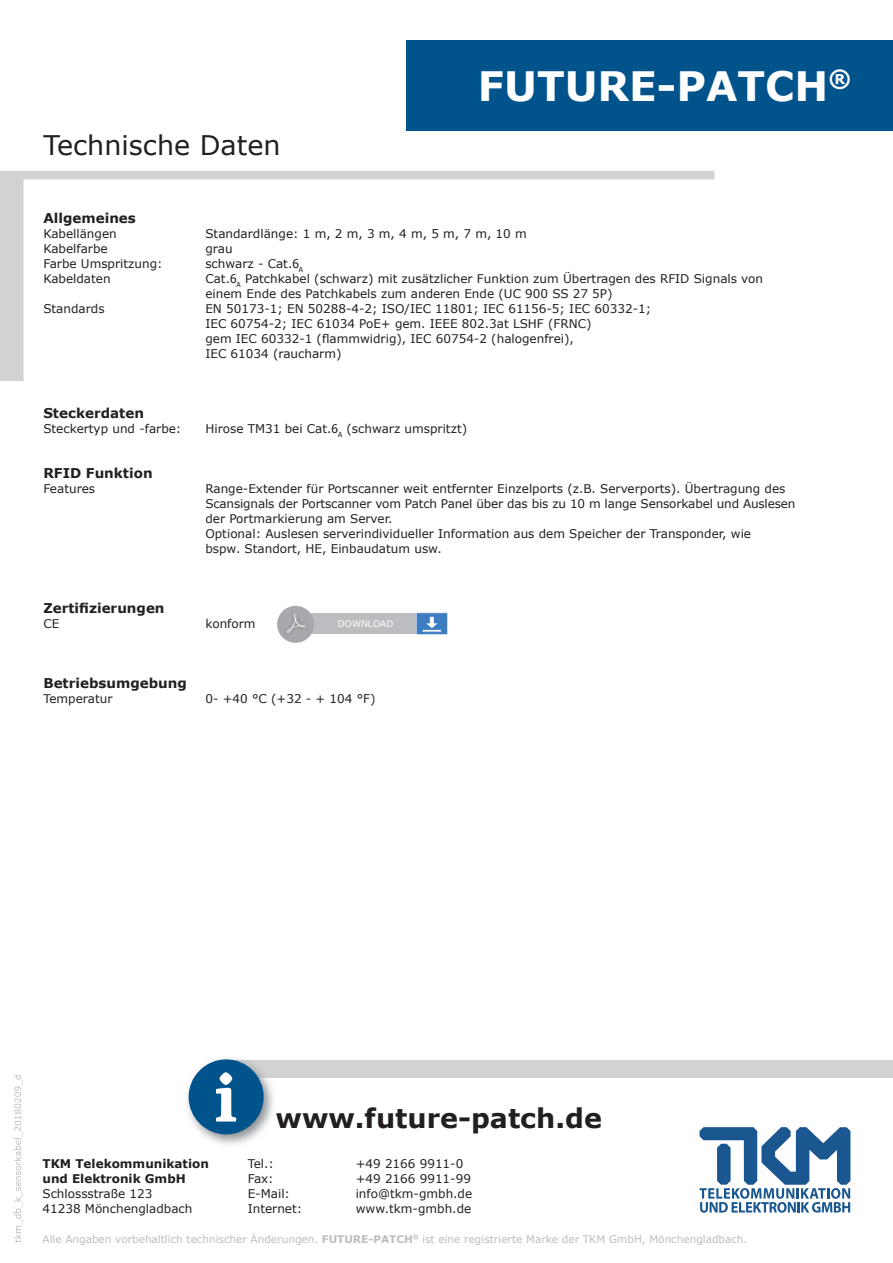
<style>
.page{position:relative;width:893px;height:1263px;background:#fff}
.page>*{position:absolute;margin:0;border:0;box-sizing:border-box;transform-origin:0 0}
.t1{font:700 40.5px "Verdana";color:#fff}
.t2{font:700 27px "Verdana";color:#231f20}
.t3{font:27px "Verdana";color:#231f20}
.t4{font:700 13.5px "Verdana";color:#231f20}
.t5{font:12px/15px "Verdana";color:#231f20}
.t6{font:700 12px/15px "Verdana";color:#231f20}
.t7{font:10.5px "Verdana";color:#bcbdc0}
.t8{font:9.15px "Verdana";color:#fff}
.s1{font-family:"Tahoma"}
.s2{font-weight:700}
</style>
<div class="page">
<div style="left:407px;top:40px;width:486px;height:90px;background:#01548b"></div>
<svg style="left:0;top:171px;width:714px;height:210px"></svg>
<div style="left:308px;top:613px;width:108px;height:21px;background:#bcbdc0"></div>
<img style="left:417px;top:612px;width:30px;height:23px">
<div style="left:277px;top:606px;width:37px;height:37px;background:#a8a9ad;border-radius:50%"></div>
<svg style="left:287px;top:613px;width:19px;height:20px"></svg>
<svg style="left:699px;top:1127px;width:151px;height:86px"></svg>
<svg style="left:14px;top:1075px;width:8px;height:167px"></svg>
<div style="left:226px;top:1060px;width:667px;height:17px;background:#d1d2d4"></div>
<img style="left:187px;top:1058px;width:89px;height:87px">
<img style="left:237px;top:1060px;width:39px;height:17px">
<div style="left:189px;top:1059px;width:75px;height:75px;background:#01548b;border-radius:50%"></div>
<svg style="left:216px;top:1072px;width:20px;height:49px"></svg>
<h2 class="t3" style="left:43px;top:128px;width:239px">Technische Daten</h2>
<h1 class="t1" style="left:478px;top:60px;width:375px">FUTURE-PATCH<sup>®</sup></h1>
<p class="t4" style="left:43px;top:209px;width:94px">Allgemeines</p>
<p class="t5" style="left:43px;top:226px;width:75px">Kabellängen</p>
<p class="t5" style="left:205px;top:226px;width:323px">Standardlänge: 1 m, 2 m, 3 m, 4 m, 5 m, 7 m, 10 m</p>
<p class="t5" style="left:43px;top:241px;width:66px">Kabelfarbe</p>
<p class="t5" style="left:205px;top:241px;width:29px">grau</p>
<p class="t5" style="left:43px;top:256px;width:121px">Farbe Umspritzung:</p>
<p class="t5" style="left:205px;top:256px;width:99px">schwarz - Cat.<span class="s1">6</span><sub>A</sub></p>
<p class="t5" style="left:43px;top:271px;width:69px">Kabeldaten</p>
<p class="t5" style="left:205px;top:271px;width:559px">Cat.<span class="s1">6</span><sub>A</sub> Patchkabel (schwarz) mit zusätzlicher Funktion zum Übertragen des RFID Signals von einem Ende des Patchkabels zum anderen Ende (UC 900 SS 27 5P)</p>
<p class="t5" style="left:43px;top:301px;width:63px">Standards</p>
<p class="t5" style="left:205px;top:301px;width:447px">EN 50173-1; EN 50288-4-2; ISO/IEC 11801; IEC 61156-5; IEC 60332-1; IEC 60754-2; IEC 61034 PoE+ gem. IEEE 802.3at LSHF (FRNC)<br>gem IEC 60332-1 (flammwidrig), IEC 60754-2 (halogenfrei),<br>IEC 61034 (raucharm)</p>
<p class="t4" style="left:43px;top:404px;width:102px">Steckerdaten</p>
<p class="t5" style="left:43px;top:421px;width:140px">Steckertyp und -farbe:</p>
<p class="t5" style="left:205px;top:421px;width:263px">Hirose TM31 bei Cat.<span class="s1">6</span><sub>A</sub> (schwarz umspritzt)</p>
<p class="t4" style="left:43px;top:464px;width:111px">RFID Funktion</p>
<p class="t5" style="left:43px;top:481px;width:53px">Features</p>
<p class="t5" style="left:205px;top:481px;width:592px">Range-Extender für Portscanner weit entfernter Einzelports (z.B. Serverports). Übertragung des Scansignals der Portscanner vom Patch Panel über das bis zu 10 m lange Sensorkabel und Auslesen der Portmarkierung am Server.<br>Optional: Auslesen serverindividueller Information aus dem Speicher der Transponder, wie<br>bspw. Standort, HE, Einbaudatum usw.</p>
<p class="t4" style="left:43px;top:599px;width:123px">Zertifizierungen</p>
<p class="t5" style="left:43px;top:616px;width:17px">CE</p>
<p class="t5" style="left:205px;top:616px;width:52px">konform</p>
<p class="t8" style="left:338px;top:618px;width:57px">DOWNLOAD</p>
<p class="t4" style="left:43px;top:674px;width:145px">Betriebsumgebung</p>
<p class="t5" style="left:43px;top:691px;width:71px">Temperatur</p>
<p class="t5" style="left:205px;top:691px;width:172px">0- +40 °C (+32 - + 104 °F)</p>
<p class="t6" style="left:43px;top:1156px;width:168px">TKM Telekommunikation und Elektronik GmbH</p>
<p class="t5" style="left:43px;top:1186px;width:151px">Schlossstraße 123<br>41238 Mönchengladbach</p>
<h2 class="t2" style="left:276px;top:1101px;width:328px">www.future-patch.de</h2>
<p class="t5" style="left:248px;top:1156px;width:28px">Tel.:</p>
<p class="t5" style="left:356px;top:1156px;width:109px">+49 2166 9911-0</p>
<p class="t5" style="left:248px;top:1171px;width:28px">Fax:</p>
<p class="t5" style="left:356px;top:1171px;width:117px">+49 2166 9911-99</p>
<p class="t5" style="left:248px;top:1186px;width:44px">E-Mail:</p>
<p class="t5" style="left:356px;top:1186px;width:118px">info@tkm-gmbh.de</p>
<p class="t5" style="left:248px;top:1201px;width:56px">Internet:</p>
<p class="t5" style="left:356px;top:1201px;width:117px">www.tkm-gmbh.de</p>
<p class="t7" style="left:43px;top:1232px;width:706px">Alle Angaben vorbehaltlich technischer Änderungen. <span class="s2">FUTURE-PATCH</span><sup>®</sup> ist eine registrierte Marke der TKM GmbH, Mönchengladbach.</p>
</div>
